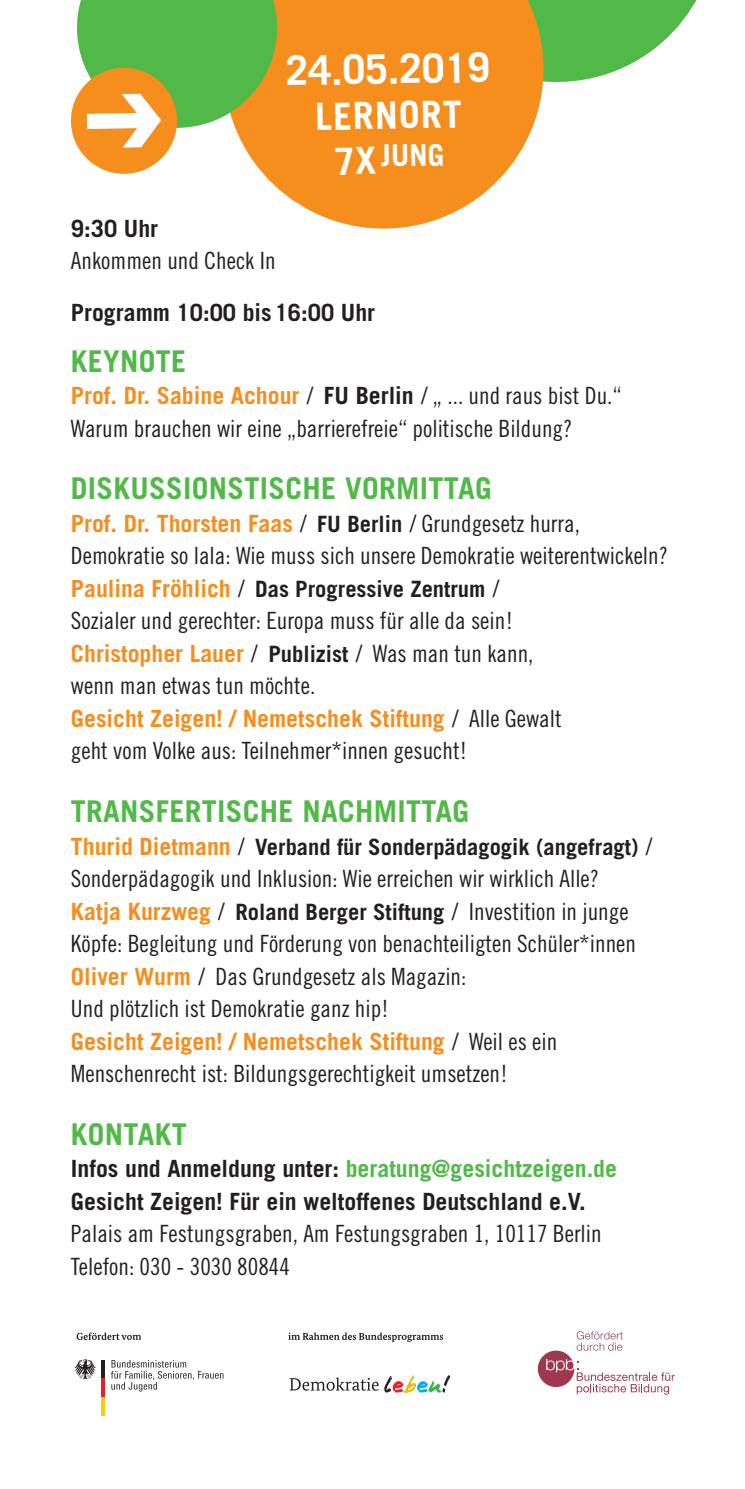
<style>
.page{position:relative;width:745px;height:1489px;background:#fff}
.page>*{position:absolute;margin:0;border:0;box-sizing:border-box;transform-origin:0 0}
.t1{font:700 40.75px "Trade Gothic";color:#fff}
.t2{font:700 37.5px "Trade Gothic";color:#fff}
.t3{font:700 30px "Trade Gothic";letter-spacing:.01em;color:#51b948}
.t4{font:700 30px "Trade Gothic";color:#fff}
.t5{font:23.75px/32.5px "Trade Gothic Cond Eighteen";color:#231f20}
.t6{font:700 23.75px "Trade Gothic";color:#f68e1e}
.t7{font:700 23.75px/32.5px "Trade Gothic";color:#231f20}
.t8{font:700 22.5px "Trade Gothic";color:#231f20}
.s1{font-size:37.5px}
.s2{font-family:"Trade Gothic";font-weight:700;color:#f68e1e}
.s3{font-family:"Trade Gothic";font-weight:700}
.s4{font-family:"Trade Gothic Cond Eighteen";font-weight:400;color:#231f20}
.s5{font-size:22.5px;color:#231f20}
.s6{font-size:23.75px;color:#f68e1e}
.s7{font-family:"Trade Gothic Cond Eighteen";font-weight:400;font-size:23.75px}
.s8{font-family:"Trade Gothic";font-weight:700;font-size:22.5px}
.s9{color:#51b948}
</style>
<div class="page">
<hr style="left:101px;top:1359px;width:4px;height:19px;background:#231f20">
<hr style="left:101px;top:1378px;width:4px;height:18px;background:#ee1d23">
<hr style="left:101px;top:1396px;width:4px;height:19px;background:#f4cf02">
<svg style="left:74px;top:1359px;width:22px;height:20px"></svg>
<svg style="left:111px;top:1360px;width:112px;height:31px"></svg>
<svg style="left:289px;top:1377px;width:89px;height:13px"></svg>
<svg style="left:384px;top:1375px;width:66px;height:17px"></svg>
<svg style="left:77px;top:1332px;width:64px;height:7px"></svg>
<svg style="left:288px;top:1332px;width:155px;height:9px"></svg>
<svg style="left:537px;top:1331px;width:137px;height:63px"></svg>
<svg style="left:552px;top:0;width:145px;height:82px"></svg>
<svg style="left:265px;top:0;width:287px;height:229px;background:#f49e3e"></svg>
<svg style="left:70px;top:0;width:210px;height:176px"></svg>
<h1 class="t1" style="left:285px;top:46px;width:205px;rotate:-1deg">24.05.2019</h1>
<h2 class="t2" style="left:315px;top:93px;width:148px;rotate:-1deg">LERNORT</h2>
<p class="t4" style="left:333px;top:138px;width:112px;rotate:-1deg"><span class="s1">7X</span> JUNG</p>
<p class="t7" style="left:71px;top:212px;width:89px">9:30 Uhr</p>
<p class="t5" style="left:71px;top:244px;width:206px">Ankommen und Check In</p>
<p class="t7" style="left:71px;top:295px;width:305px">Programm 10:00 bis16:00 Uhr</p>
<p class="t3" style="left:71px;top:342px;width:117px">KEYNOTE</p>
<p class="t5" style="left:71px;top:379px;width:552px"><span class="s2">Prof. Dr. Sabine Achour</span> / <span class="s3">FU Berlin</span> / „ ... und raus bist Du.“<br>Warum brauchen wir eine „barrierefreie“ politische Bildung?</p>
<p class="t3" style="left:71px;top:470px;width:422px">DISKUSSIONSTISCHE VORMITTAG</p>
<p class="t6" style="left:71px;top:509px;width:510px">Prof. Dr. Thorsten Faas <span class="s4">/</span> <span class="s5">FU Berlin</span> <span class="s4">/ Grundgesetz hurra,</span></p>
<p class="t5" style="left:71px;top:539px;width:598px">Demokratie so lala: Wie muss sich unsere Demokratie weiterentwickeln?</p>
<p class="t8" style="left:71px;top:575px;width:429px"><span class="s6">Paulina Fröhlich</span> <span class="s7">/</span> Das Progressive Zentrum <span class="s7">/</span></p>
<p class="t5" style="left:71px;top:604px;width:443px">Sozialer und gerechter: Europa muss für alle da sein!</p>
<p class="t6" style="left:71px;top:639px;width:464px">Christopher Lauer <span class="s4">/</span> <span class="s5">Publizist</span> <span class="s4">/ Was man tun kann,</span></p>
<p class="t5" style="left:71px;top:669px;width:246px">wenn man etwas tun möchte.</p>
<p class="t6" style="left:71px;top:704px;width:492px">Gesicht Zeigen! / Nemetschek Stiftung <span class="s4">/ Alle Gewalt</span></p>
<p class="t5" style="left:71px;top:734px;width:398px">geht vom Volke aus: Teilnehmer*innen gesucht!</p>
<p class="t3" style="left:71px;top:792px;width:399px">TRANSFERTISCHE NACHMITTAG</p>
<p class="t8" style="left:71px;top:832px;width:582px"><span class="s6">Thurid Dietmann</span> <span class="s7">/</span> Verband für Sonderpädagogik (angefragt) <span class="s7">/</span></p>
<p class="t5" style="left:71px;top:862px;width:566px">Sonderpädagogik und Inklusion: Wie erreichen wir wirklich Alle?<br><span class="s2">Katja Kurzweg</span> / <span class="s8">Roland Berger Stiftung</span> / Investition in junge Köpfe: Begleitung und Förderung von benachteiligten Schüler*innen <span class="s2">Oliver Wurm</span> / Das Grundgesetz als Magazin:<br>Und plötzlich ist Demokratie ganz hip!</p>
<p class="t6" style="left:71px;top:1026px;width:487px">Gesicht Zeigen! / Nemetschek Stiftung <span class="s4">/ Weil es ein</span></p>
<p class="t5" style="left:71px;top:1057px;width:438px">Menschenrecht ist: Bildungsgerechtigkeit umsetzen!</p>
<p class="t3" style="left:71px;top:1115px;width:117px">KONTAKT</p>
<p class="t7" style="left:71px;top:1152px;width:547px">Infos und Anmeldung unter: <span class="s9">beratung@gesichtzeigen.de<br></span>Gesicht Zeigen! Für ein weltoffenes Deutschland e.V.</p>
<p class="t5" style="left:71px;top:1217px;width:532px">Palais am Festungsgraben, Am Festungsgraben 1, 10117 Berlin<br>Telefon: 030 - 3030 80844</p>
</div>
